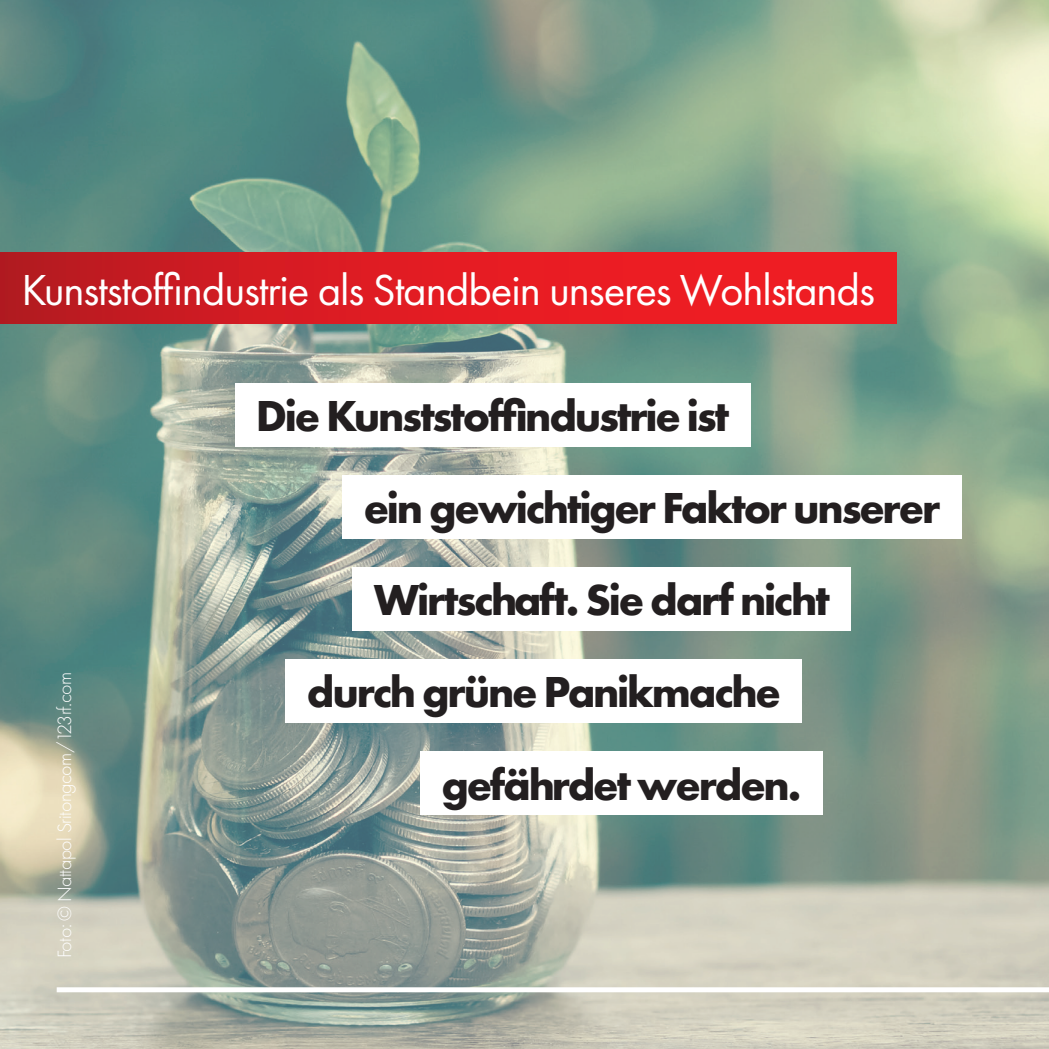
<style>
.page{position:relative;width:1049px;height:1049px;background:#fff}
.page>*{position:absolute;margin:0;border:0;box-sizing:border-box;transform-origin:0 0}
.t1{font:700 45px/92.2px "Futura New";letter-spacing:-.05em;color:#231f20}
.t2{font:45px "Futura New";letter-spacing:-.025em;color:#fff}
.t3{font:300 20px "Futura New";letter-spacing:-.025em;color:#fff}
</style>
<div class="page">
<img style="left:0;top:0;width:1049px;height:1049px">
<div style="left:235px;top:383px;width:515px;height:63px;background:#fff"></div>
<div style="left:353px;top:567px;width:498px;height:64px;background:#fff"></div>
<div style="left:286px;top:659px;width:516px;height:64px;background:#fff"></div>
<div style="left:342px;top:475px;width:620px;height:64px;background:#fff"></div>
<div style="left:420px;top:751px;width:402px;height:64px;background:#fff"></div>
<div style="left:57px;top:987px;width:992px;height:5px;background:#fff"></div>
<div style="left:0;top:253px;width:896px;height:71px;background:linear-gradient(to right,#bf1b22,#fb1d24)"></div>
<p class="t2" style="left:22px;top:263px;width:855px">Kunststoffindustrie als Standbein unseres Wohlstands</p>
<p class="t1" style="left:256px;top:369px;width:475px">Die Kunststoffindustrie ist</p>
<p class="t3" style="left:53px;top:958px;width:288px;rotate:-90deg">Foto: © Nattapol Sritongcom/123rf.com</p>
<p class="t1" style="left:364px;top:461px;width:578px">ein gewichtiger Faktor unserer</p>
<p class="t1" style="left:307px;top:553px;width:524px;text-indent:67px">Wirtschaft. Sie darf nicht durch grüne Panikmache</p>
<p class="t1" style="left:441px;top:737px;width:361px">gefährdet werden.</p>
</div>
